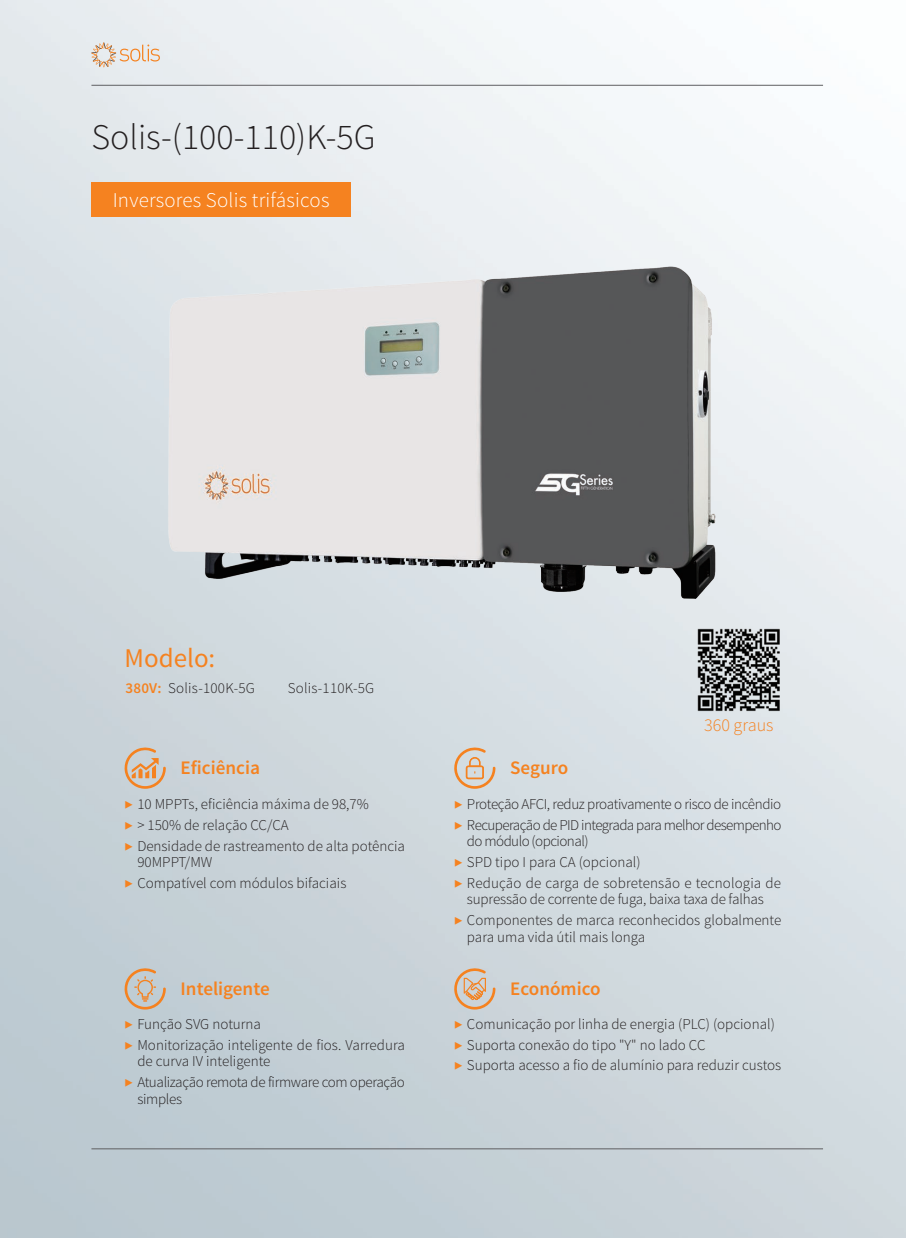
<style>
.page{position:relative;width:906px;height:1238px;background:#fff}
.page>*{position:absolute;margin:0;border:0;box-sizing:border-box;transform-origin:0 0}
.t1{font:300 36px "Source Sans Pro";color:#231f20}
.t2{font:27px "Source Sans Pro";color:#f58220}
.t3{font:300 21px "Source Sans Pro";letter-spacing:.01em;color:#fff}
.t4{font:600 19.05px "Source Sans Pro";color:#f58220}
.t5{font:300 18px "Source Sans Pro";color:#f58220}
.t6{font:300 15px/20.7px "Source Sans Pro";color:#231f20}
.t7{font:300 15px/20.7px "Source Sans Pro";letter-spacing:-.04em;color:#231f20}
.t8{font:300 15px/20.7px "Source Sans Pro";letter-spacing:-.025em;color:#231f20}
.t9{font:300 15px "Source Sans Pro";letter-spacing:-.02em;color:#231f20}
.s1{font-weight:600;color:#f58220}
.s2{color:#f58220}
</style>
<div class="page">
<img style="left:0;top:0;width:906px;height:1237px">
<hr style="left:91px;top:85px;width:732px;height:1px;background:#5f5f62">
<hr style="left:91px;top:1148px;width:732px;height:1px;background:#5f5f62">
<svg style="left:91px;top:43px;width:69px;height:24px"></svg>
<div style="left:91px;top:183px;width:260px;height:34px;background:#f58220"></div>
<img style="left:0;top:266px;width:906px;height:332px">
<img style="left:696px;top:627px;width:85px;height:85px">
<svg style="left:124px;top:967px;width:42px;height:42px"></svg>
<svg style="left:453px;top:967px;width:42px;height:42px"></svg>
<svg style="left:124px;top:746px;width:42px;height:42px"></svg>
<svg style="left:453px;top:746px;width:42px;height:42px"></svg>
<h1 class="t1" style="left:91px;top:115px;width:286px">Solis-(100-110)K-5G</h1>
<h3 class="t3" style="left:113px;top:187px;width:218px">Inversores Solis trifásicos</h3>
<h2 class="t2" style="left:125px;top:641px;width:92px">Modelo:</h2>
<p class="t6" style="left:126px;top:678px;width:131px"><span class="s1">380V:</span> Solis-100K-5G</p>
<p class="t6" style="left:288px;top:678px;width:88px">Solis-110K-5G</p>
<p class="t5" style="left:704px;top:713px;width:71px">360 graus</p>
<p class="t4" style="left:181px;top:755px;width:81px">Eficiência</p>
<p class="t4" style="left:510px;top:756px;width:59px">Seguro</p>
<p class="t6" style="left:125px;top:793px;width:282px"><span class="s2">▶</span> 10 MPPTs, eficiência máxima de 98,7%<br><span class="s2">▶</span> &gt; 150% de relação CC/CA<br><span class="s2">▶</span> Densidade de rastreamento de alta potência</p>
<p class="t6" style="left:125px;top:851px;width:223px;text-indent:13px">90MPPT/MW<br><span class="s2">▶</span> Compatível com módulos bifaciais</p>
<p class="t7" style="left:454px;top:793px;width:329px"><span class="s2">▶</span> Proteção AFCI, reduz proativamente o risco de incêndio <span class="s2">▶</span> Recuperação de PID integrada para melhor desempenho</p>
<p class="t6" style="left:454px;top:831px;width:328px;text-indent:13px">do módulo (opcional)<br><span class="s2">▶</span> SPD tipo I para CA (opcional)<br><span class="s2">▶</span> Redução de carga de sobretensão e tecnologia de</p>
<p class="t6" style="left:454px;top:889px;width:329px;text-align:center">supressão de corrente de fuga, baixa taxa de falhas<br><span class="s2">▶</span> Componentes de marca reconhecidos globalmente</p>
<p class="t6" style="left:467px;top:926px;width:180px">para uma vida útil mais longa</p>
<p class="t4" style="left:181px;top:976px;width:91px">Inteligente</p>
<p class="t4" style="left:510px;top:976px;width:92px">Económico</p>
<p class="t6" style="left:125px;top:1013px;width:282px"><span class="s2">▶</span> Função SVG noturna<br><span class="s2">▶</span> Monitorização inteligente de fios. Varredura</p>
<p class="t8" style="left:125px;top:1050px;width:282px;text-indent:13px">de curva IV inteligente<br><span class="s2">▶</span> Atualização remota de firmware com operação</p>
<p class="t9" style="left:137px;top:1089px;width:46px">simples</p>
<p class="t6" style="left:454px;top:1013px;width:329px"><span class="s2">▶</span> Comunicação por linha de energia (PLC) (opcional) <span class="s2">▶</span> Suporta conexão do tipo "Y" no lado CC<br><span class="s2">▶</span> Suporta acesso a fio de alumínio para reduzir custos</p>
</div>
